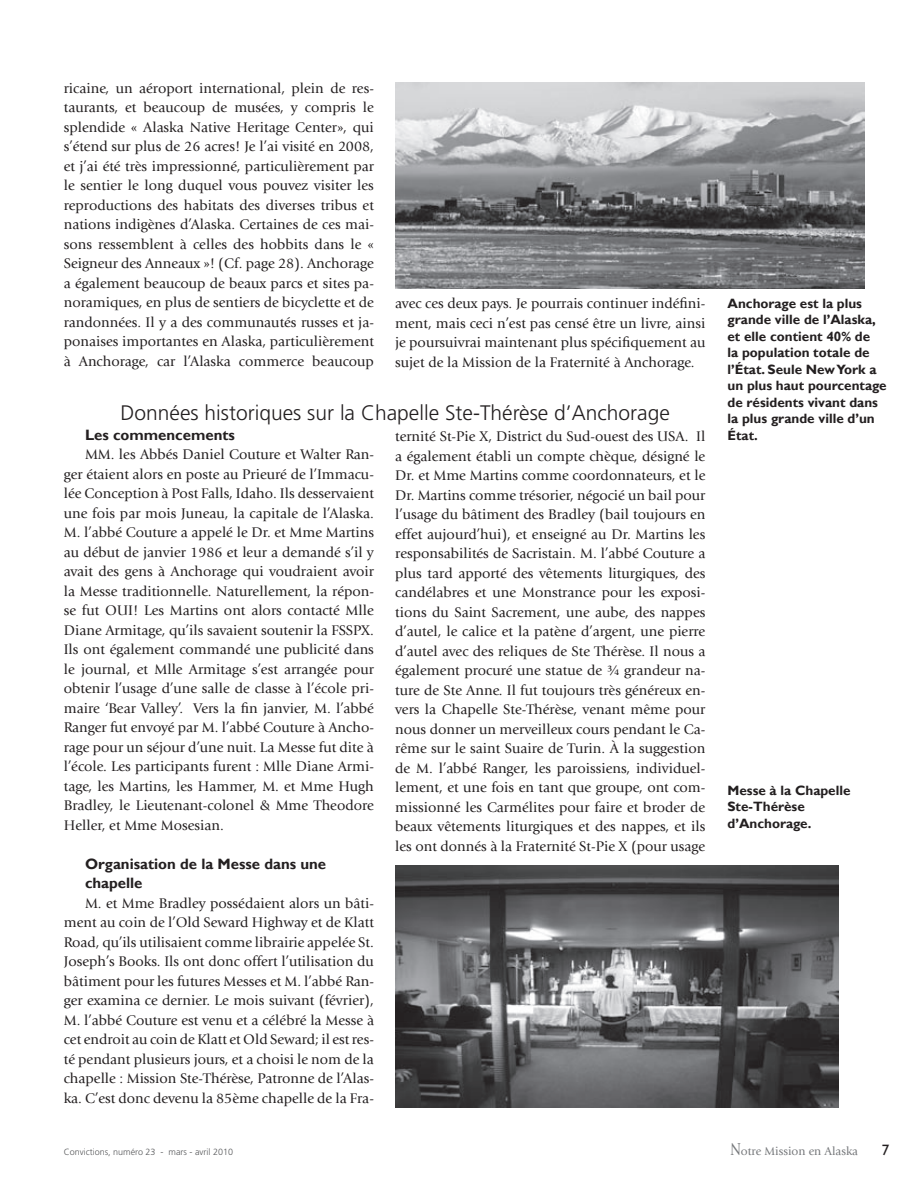
<style>
.page{position:relative;width:918px;height:1188px;background:#fff}
.page>*{position:absolute;margin:0;border:0;box-sizing:border-box;transform-origin:0 0}
.Subtitle{font:300 21px "Frutiger LT Std";color:#231f20}
.Subtitle-2{font:700 15px "Gill Sans";color:#231f20}
.Text{font:700 15px "Gill Sans";color:#231f20}
.t1{font:15px "Gill Sans";color:#231f20}
.Text-2{font:14.55px/19.5px "Giovanni Std";color:#231f20;text-align:justify}
.Description{font:700 13.5px/16.5px "Gill Sans";color:#231f20}
.t2{font:12px "Giovanni Std";color:#76787b}
.t3{font:300 9px "Frutiger LT Std";color:#57585a}
.s1{font-size:18px}
</style>
<div class="page">
<img style="left:395px;top:82px;width:469px;height:206px">
<img style="left:395px;top:866px;width:444px;height:241px">
<p class="Text-2" style="left:64px;top:79px;width:312px">ricaine, un aéroport international, plein de res&shy;taurants, et beaucoup de musées, y compris le splendide « Alaska Native Heritage Center», qui s’étend sur plus de 26 acres! Je l’ai visité en 2008, et j’ai été très impressionné, particulièrement par le sentier le long duquel vous pouvez visiter les reproductions des habitats des diverses tribus et nations indigènes d’Alaska. Certaines de ces mai&shy;sons ressemblent à celles des hobbits dans le « Seigneur des Anneaux »! (Cf. page 28). Anchorage a également beaucoup de beaux parcs et sites pa&shy;noramiques, en plus de sentiers de bicyclette et de randonnées. Il y a des communautés russes et ja&shy;ponaises importantes en Alaska, particulièrement à Anchorage, car l’Alaska commerce beaucoup</p>
<p class="Text-2" style="left:395px;top:294px;width:312px">avec ces deux pays. Je pourrais continuer indéfini&shy;ment, mais ceci n’est pas censé être un livre, ainsi je poursuivrai maintenant plus spécifiquement au sujet de la Mission de la Fraternité à Anchorage.</p>
<p class="Subtitle" style="left:121px;top:401px;width:551px">Données historiques sur la Chapelle Ste-Thérèse d’Anchorage</p>
<p class="Text" style="left:85px;top:426px;width:151px">Les commencements</p>
<p class="Text-2" style="left:64px;top:445px;width:312px;text-indent:21px">MM. les Abbés Daniel Couture et Walter Ran&shy;ger étaient alors en poste au Prieuré de l’Immacu&shy;lée Conception à Post Falls, Idaho. Ils desservaient une fois par mois Juneau, la capitale de l’Alaska.<br>M. l’abbé Couture a appelé le Dr. et Mme Martins au début de janvier 1986 et leur a demandé s’il y avait des gens à Anchorage qui voudraient avoir la Messe traditionnelle. Naturellement, la répon&shy;se fut OUI! Les Martins ont alors contacté Mlle Diane Armitage, qu’ils savaient soutenir la FSSPX.<br>Ils ont également commandé une publicité dans le journal, et Mlle Armitage s’est arrangée pour obtenir l’usage d’une salle de classe à l’école pri&shy;maire ‘Bear Valley’. Vers la fin janvier, M. l’abbé Ranger fut envoyé par M. l’abbé Couture à Ancho&shy;rage pour un séjour d’une nuit. La Messe fut dite à l’école. Les participants furent : Mlle Diane Armi&shy;tage, les Martins, les Hammer, M. et Mme Hugh Bradley, le Lieutenant-colonel &amp; Mme Theodore Heller, et Mme Mosesian.</p>
<p class="Subtitle-2" style="left:85px;top:855px;width:243px">Organisation de la Messe dans une</p>
<p class="Subtitle-2" style="left:85px;top:874px;width:59px">chapelle</p>
<p class="Text-2" style="left:64px;top:893px;width:312px;text-indent:21px">M. et Mme Bradley possédaient alors un bâti&shy;ment au coin de l’Old Seward Highway et de Klatt Road, qu’ils utilisaient comme librairie appelée St.<br>Joseph’s Books. Ils ont donc offert l’utilisation du bâtiment pour les futures Messes et M. l’abbé Ran&shy;ger examina ce dernier. Le mois suivant (février), M. l’abbé Couture est venu et a célébré la Messe à cet endroit au coin de Klatt et Old Seward; il est res&shy;té pendant plusieurs jours, et a choisi le nom de la chapelle : Mission Ste-Thérèse, Patronne de l’Alas&shy;ka. C’est donc devenu la 85ème chapelle de la Fra-</p>
<p class="Text-2" style="left:395px;top:427px;width:312px">ternité St-Pie X, District du Sud-ouest des USA. Il a également établi un compte chèque, désigné le Dr. et Mme Martins comme coordonnateurs, et le Dr. Martins comme trésorier, négocié un bail pour l’usage du bâtiment des Bradley (bail toujours en effet aujourd’hui), et enseigné au Dr. Martins les responsabilités de Sacristain. M. l’abbé Couture a plus tard apporté des vêtements liturgiques, des candélabres et une Monstrance pour les exposi&shy;tions du Saint Sacrement, une aube, des nappes d’autel, le calice et la patène d’argent, une pierre d’autel avec des reliques de Ste Thérèse. Il nous a également procuré une statue de ¾ grandeur na&shy;ture de Ste Anne. Il fut toujours très généreux en&shy;vers la Chapelle Ste-Thérèse, venant même pour nous donner un merveilleux cours pendant le Ca&shy;rême sur le saint Suaire de Turin. À la suggestion de M. l’abbé Ranger, les paroissiens, individuel&shy;lement, et une fois en tant que groupe, ont com&shy;missionné les Carmélites pour faire et broder de beaux vêtements liturgiques et des nappes, et ils les ont donnés à la Fraternité St-Pie X (pour usage</p>
<p class="Description" style="left:728px;top:295px;width:161px">Anchorage est la plus grande ville de l’Alaska, et elle contient 40% de<br>la population totale de l’État. Seule New York a un plus haut pourcentage de résidents vivant dans la plus grande ville d’un<br>État.</p>
<p class="Description" style="left:728px;top:782px;width:125px">Messe à la Chapelle</p>
<p class="Description" style="left:728px;top:799px;width:86px">Ste-Thérèse d’Anchorage.</p>
<p class="t3" style="left:64px;top:1147px;width:171px">Convictions, numéro 23 - mars - avril 2010</p>
<p class="t2" style="left:730px;top:1144px;width:129px"><span class="s1">N</span>otre Mission en Alaska</p>
<p class="t1" style="left:882px;top:1141px;width:9px">7</p>
</div>
